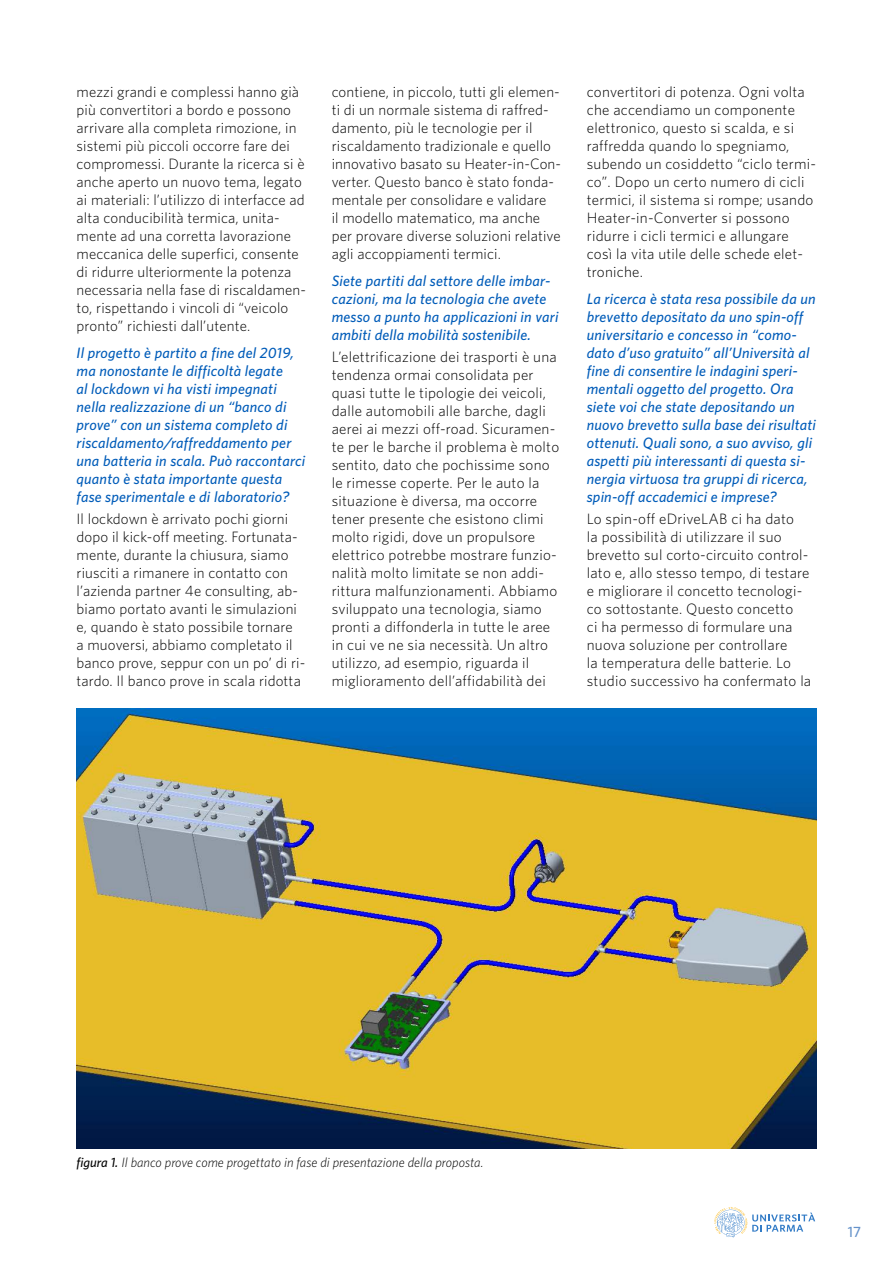
<style>
.page{position:relative;width:893px;height:1263px;background:#fff}
.page>*{position:absolute;margin:0;border:0;box-sizing:border-box;transform-origin:0 0}
.t1{font:300 15px/18px "Whitney";letter-spacing:.01em;color:#000}
.t2{font:italic 500 15px/18px "Whitney";letter-spacing:.015em;color:#005cb9}
.t3{font:500 15px "Whitney";color:#6592ca}
.t4{font:italic 300 13.5px "Whitney";color:#000}
.s1{font-weight:500}
</style>
<div class="page">
<svg style="left:714px;top:1207px;width:101px;height:30px"></svg>
<img style="left:77px;top:708px;width:739px;height:441px">
<p class="t1" style="left:77px;top:82px;width:231px">mezzi grandi e complessi hanno già più convertitori a bordo e possono arrivare alla completa rimozione, in sistemi più piccoli occorre fare dei compromessi. Durante la ricerca si è anche aperto un nuovo tema, legato ai materiali: l’utilizzo di interfacce ad alta conducibilità termica, unita&shy;mente ad una corretta lavorazione meccanica delle superfici, consente di ridurre ulteriormente la potenza necessaria nella fase di riscaldamen&shy;to, rispettando i vincoli di “veicolo pronto” richiesti dall’utente.</p>
<p class="t2" style="left:77px;top:343px;width:230px">Il progetto è partito a fine del 2019, ma nonostante le difficoltà legate<br>al lockdown vi ha visti impegnati nella realizzazione di un “banco di prove” con un sistema completo di riscaldamento/raffreddamento per una batteria in scala. Può raccontarci quanto è stata importante questa fase sperimentale e di laboratorio?</p>
<p class="t1" style="left:77px;top:509px;width:230px">Il lockdown è arrivato pochi giorni dopo il kick-off meeting. Fortunata&shy;mente, durante la chiusura, siamo riusciti a rimanere in contatto con l’azienda partner 4e consulting, ab&shy;biamo portato avanti le simulazioni e, quando è stato possibile tornare<br>a muoversi, abbiamo completato il banco prove, seppur con un po’ di ri&shy;tardo. Il banco prove in scala ridotta</p>
<p class="t1" style="left:332px;top:82px;width:231px">contiene, in piccolo, tutti gli elemen&shy;ti di un normale sistema di raffred&shy;damento, più le tecnologie per il riscaldamento tradizionale e quello innovativo basato su Heater-in-Con&shy;verter. Questo banco è stato fonda&shy;mentale per consolidare e validare<br>il modello matematico, ma anche per provare diverse soluzioni relative agli accoppiamenti termici.</p>
<p class="t2" style="left:332px;top:271px;width:228px">Siete partiti dal settore delle imbar&shy;cazioni, ma la tecnologia che avete messo a punto ha applicazioni in vari ambiti della mobilità sostenibile.</p>
<p class="t1" style="left:332px;top:347px;width:229px">L’elettrificazione dei trasporti è una tendenza ormai consolidata per quasi tutte le tipologie dei veicoli, dalle automobili alle barche, dagli aerei ai mezzi off-road. Sicuramen&shy;te per le barche il problema è molto sentito, dato che pochissime sono le rimesse coperte. Per le auto la situazione è diversa, ma occorre tener presente che esistono climi molto rigidi, dove un propulsore elettrico potrebbe mostrare funzio&shy;nalità molto limitate se non addi&shy;rittura malfunzionamenti. Abbiamo sviluppato una tecnologia, siamo pronti a diffonderla in tutte le aree in cui ve ne sia necessità. Un altro utilizzo, ad esempio, riguarda il miglioramento dell’affidabilità dei</p>
<p class="t1" style="left:587px;top:82px;width:231px">convertitori di potenza. Ogni volta che accendiamo un componente elettronico, questo si scalda, e si raffredda quando lo spegniamo, subendo un cosiddetto “ciclo termi&shy;co”. Dopo un certo numero di cicli termici, il sistema si rompe; usando<br>Heater-in-Converter si possono ridurre i cicli termici e allungare così la vita utile delle schede elet&shy;troniche.</p>
<p class="t2" style="left:587px;top:289px;width:231px">La ricerca è stata resa possibile da un brevetto depositato da uno spin-off universitario e concesso in “como&shy;dato d’uso gratuito” all’Università al fine di consentire le indagini speri&shy;mentali oggetto del progetto. Ora siete voi che state depositando un nuovo brevetto sulla base dei risultati ottenuti. Quali sono, a suo avviso, gli aspetti più interessanti di questa si&shy;nergia virtuosa tra gruppi di ricerca, spin-off accademici e imprese?</p>
<p class="t1" style="left:587px;top:509px;width:226px">Lo spin-off eDriveLAB ci ha dato<br>la possibilità di utilizzare il suo brevetto sul corto-circuito control&shy;lato e, allo stesso tempo, di testare e migliorare il concetto tecnologi&shy;co sottostante. Questo concetto<br>ci ha permesso di formulare una nuova soluzione per controllare<br>la temperatura delle batterie. Lo studio successivo ha confermato la</p>
<p class="t4" style="left:77px;top:1154px;width:408px"><span class="s1">figura 1.</span> Il banco prove come progettato in fase di presentazione della proposta.</p>
<p class="t3" style="left:848px;top:1222px;width:15px">17</p>
</div>
